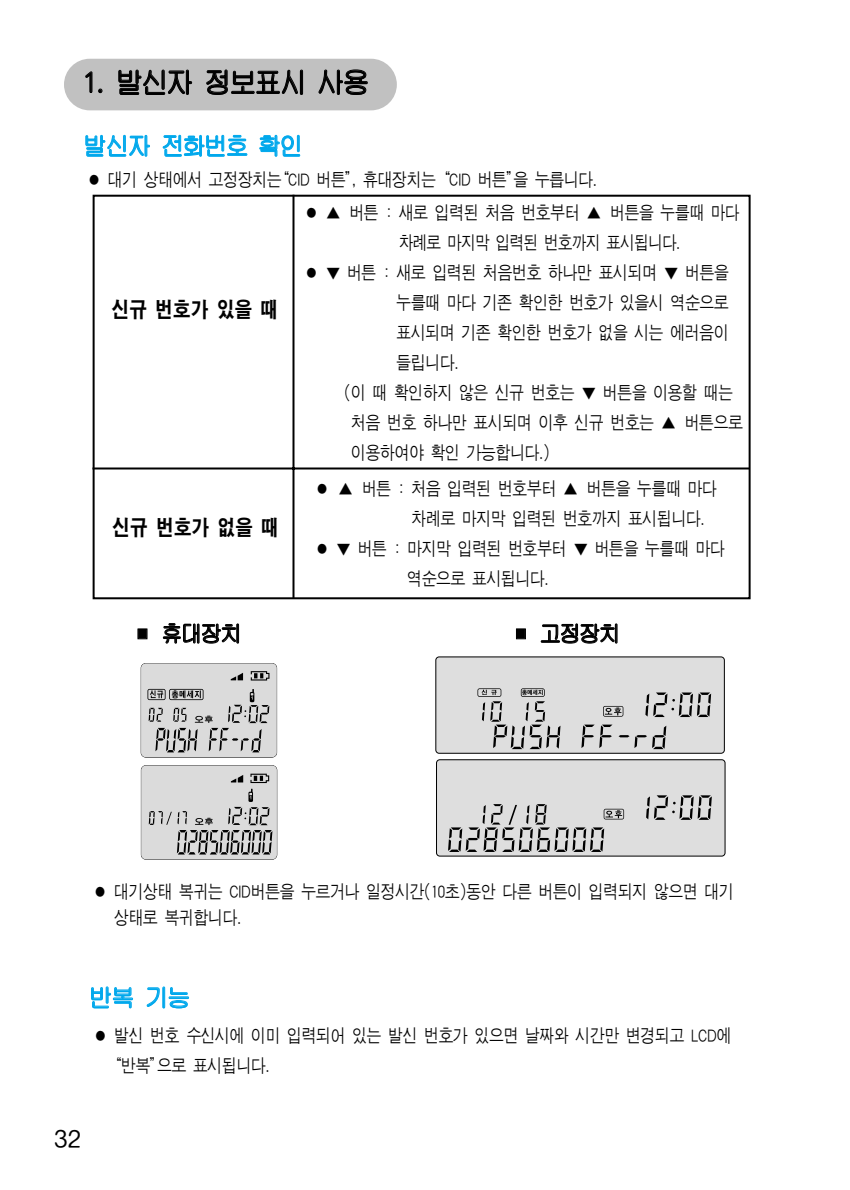
<style>
.page{position:relative;width:850px;height:1190px;background:#fff}
.page>*{position:absolute;margin:0;border:0;box-sizing:border-box;transform-origin:0 0}
.t1{font:28px "J Cna RUDE";color:#000;scale:.9 1}
.t2{font:24px "J Cna RUDE";letter-spacing:.015em;color:#00a8ec;scale:.9 1}
.t3{font:24px "J Cna RUDE";color:#000}
.t4{font:22px "J Cbg K";letter-spacing:-.05em;color:#000;scale:.85 1}
.t5{font:22px "J Cna RUDE";color:#000;scale:.9 1}
.t6{font:18px/30px "J Cmg J";letter-spacing:-.05em;color:#000;scale:.85 1}
</style>
<div class="page">
<div style="left:64px;top:59px;width:333px;height:51px;background:#c1c1c1;border-radius:26px"></div>
<div style="left:93px;top:195px;width:658px;height:404px;border:2px solid #000"></div>
<hr style="left:92px;top:468px;width:658px;height:2px;background:#000">
<hr style="left:292px;top:195px;width:2px;height:403px;background:#000">
<svg style="left:141px;top:663px;width:136px;height:95px;background:#c2c2c2"></svg>
<svg style="left:141px;top:765px;width:136px;height:95px;background:#c2c2c2"></svg>
<div style="left:436px;top:657px;width:289px;height:97px;background:#dedede;border:1px solid #000;border-radius:3px"></div>
<svg style="left:603px;top:706px;width:20px;height:11px"></svg>
<svg style="left:645px;top:693px;width:66px;height:24px"></svg>
<svg style="left:619px;top:726px;width:47px;height:23px"></svg>
<svg style="left:581px;top:725px;width:31px;height:23px"></svg>
<svg style="left:477px;top:688px;width:84px;height:61px"></svg>
<div style="left:436px;top:760px;width:289px;height:96px;background:#dedede;border:1px solid #000;border-radius:3px"></div>
<svg style="left:646px;top:795px;width:66px;height:25px"></svg>
<svg style="left:448px;top:804px;width:176px;height:48px"></svg>
<h1 class="t1" style="left:83px;top:70px;width:319px">1. 발신자 정보표시 사용</h1>
<h2 class="t2" style="left:84px;top:135px;width:243px">발신자 전화번호 확인</h2>
<p class="t6" style="left:86px;top:165px;width:603px">● 대기 상태에서 고정장치는“CID 버튼”, 휴대장치는“CID 버튼”을 누릅니다.</p>
<p class="t4" style="left:111px;top:300px;width:199px">신규 번호가 있을 때</p>
<p class="t4" style="left:112px;top:517px;width:199px">신규 번호가 없을 때</p>
<p class="t6" style="left:399px;top:199px;width:403px;text-indent:-95px">● ▲ 버튼 : 새로 입력된 처음 번호부터 ▲ 버튼을 누를때 마다 차례로 마지막 입력된 번호까지 표시됩니다.</p>
<p class="t6" style="left:396px;top:259px;width:393px;text-align:justify;text-indent:-92px">● ▼ 버튼 : 새로 입력된 처음번호 하나만 표시되며 ▼ 버튼을 누를때 마다 기존 확인한 번호가 있을시 역순으로 표시되며 기존 확인한 번호가 없을 시는 에러음이 들립니다.</p>
<p class="t6" style="left:351px;top:378px;width:463px;text-indent:-7px">(이 때 확인하지 않은 신규 번호는 ▼ 버튼을 이용할 때는 처음 번호 하나만 표시되며 이후 신규 번호는 ▲ 버튼으로 이용하여야 확인 가능합니다.)</p>
<p class="t6" style="left:411px;top:475px;width:362px;text-indent:-97px">● ▲ 버튼 : 처음 입력된 번호부터 ▲ 버튼을 누를때 마다 차례로 마지막 입력된 번호까지 표시됩니다.</p>
<p class="t6" style="left:407px;top:535px;width:376px;text-indent:-92px">● ▼ 버튼 : 마지막 입력된 번호부터 ▼ 버튼을 누를때 마다 역순으로 표시됩니다.</p>
<p class="t5" style="left:132px;top:624px;width:122px">■ 휴대장치</p>
<p class="t5" style="left:511px;top:624px;width:122px">■ 고정장치</p>
<p class="t6" style="left:114px;top:879px;width:731px;line-height:26px;text-indent:-21px">● 대기상태 복귀는 CID버튼을 누르거나 일정시간(10초)동안 다른 버튼이 입력되지 않으면 대기 상태로 복귀합니다.</p>
<h2 class="t2" style="left:90px;top:987px;width:112px">반복 기능</h2>
<p class="t6" style="left:106px;top:1021px;width:737px;text-indent:-14px">● 발신 번호 수신시에 이미 입력되어 있는 발신 번호가 있으면 날짜와 시간만 변경되고 LCD에 “반복”으로 표시됩니다.</p>
<h2 class="t3" style="left:54px;top:1128px;width:29px">32</h2>
</div>
